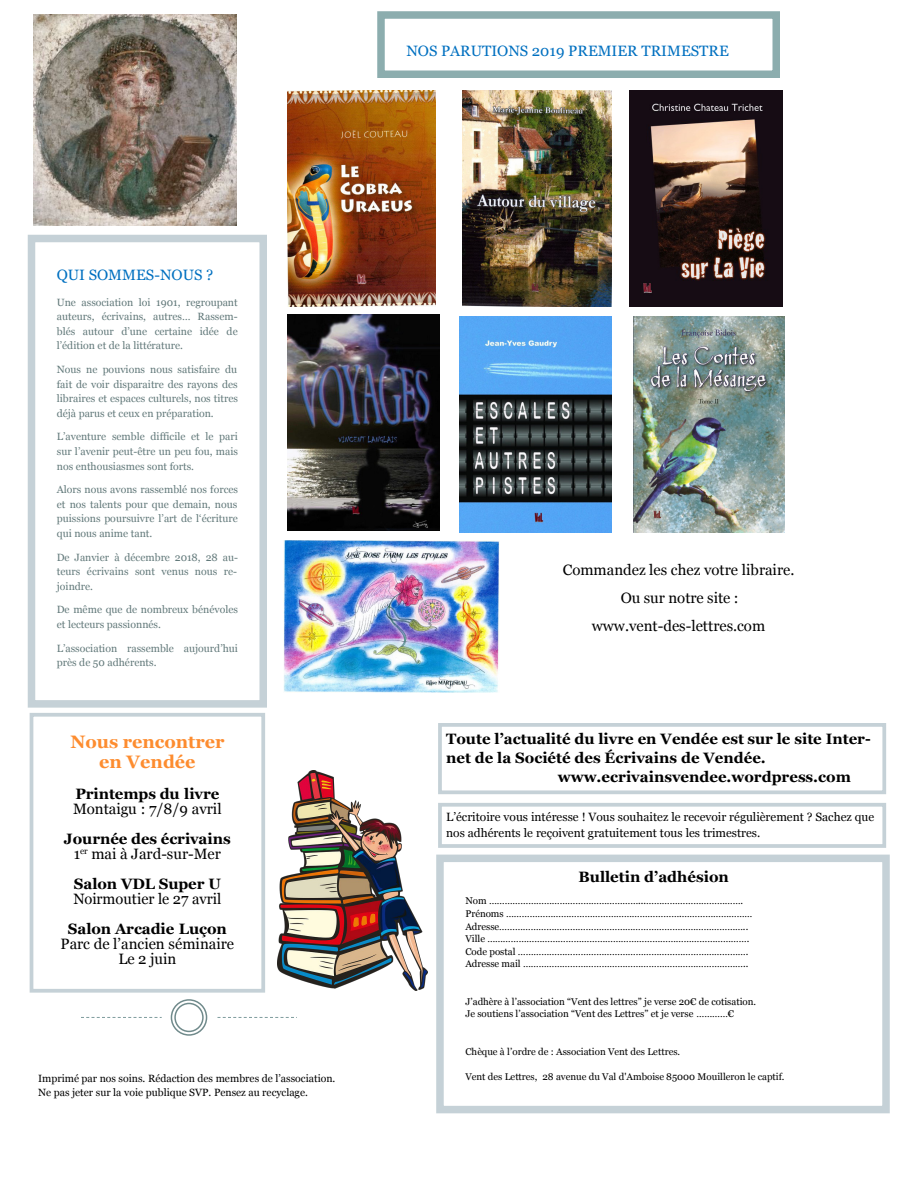
<style>
.page{position:relative;width:918px;height:1188px;background:#fff}
.page>*{position:absolute;margin:0;border:0;box-sizing:border-box;transform-origin:0 0}
.t1{font:700 18px/19.5px "Georgia";color:#fd8c2f;text-align:center}
.t2{font:700 15px/15px "Georgia";color:#000;text-align:center}
.t3{font:15px/28px "Georgia";color:#000;text-align:center}
.t4{font:15px "Georgia";color:#0070c0}
.t5{font:12px/15.3px "Georgia";color:#000}
.t6{font:10.5px/14.5px "Georgia";color:#62797a;text-align:justify}
.t7{font:10.5px/13.4px "Georgia";color:#000}
.t8{font:9.75px/12.6px "Georgia";color:#000}
.s1{font-weight:400}
</style>
<div class="page">
<div style="left:28px;top:235px;width:239px;height:473px;background:#fff;border:8px solid #c5d1d7"></div>
<div style="left:436px;top:855px;width:454px;height:258px;background:#fff;border:8px solid #c5d1d7"></div>
<div style="left:162px;top:990px;width:54px;height:55px;background:#fff;border:6px solid #fff;border-radius:50%"></div>
<svg style="left:81px;top:999px;width:216px;height:37px"></svg>
<div style="left:30px;top:713px;width:235px;height:280px;background:#fff;border:4px solid #c5d1d7"></div>
<div style="left:438px;top:803px;width:448px;height:45px;background:#fff;border:4px solid #c5d1d7"></div>
<div style="left:377px;top:11px;width:403px;height:67px;background:#fff;border:8px solid #8cadae"></div>
<div style="left:438px;top:723px;width:448px;height:71px;background:#fff;border:4px solid #c5d1d7"></div>
<img style="left:278px;top:771px;width:150px;height:220px">
<img style="left:34px;top:15px;width:202px;height:211px">
<img style="left:287px;top:90px;width:149px;height:216px">
<img style="left:463px;top:90px;width:149px;height:216px">
<img style="left:629px;top:90px;width:153px;height:216px">
<img style="left:460px;top:316px;width:152px;height:216px">
<img style="left:634px;top:316px;width:151px;height:216px">
<img style="left:288px;top:314px;width:151px;height:216px">
<img style="left:284px;top:541px;width:216px;height:152px">
<h2 class="t4" style="left:406px;top:45px;width:324px">NOS PARUTIONS 2019 PREMIER TRIMESTRE</h2>
<h2 class="t4" style="left:57px;top:268px;width:158px">QUI SOMMES-NOUS ?</h2>
<p class="t6" style="left:57px;top:295px;width:182px">Une association loi 1901, regroupant auteurs, écrivains, autres… Rassem&shy;blés autour d’une certaine idée de l’édition et de la littérature.</p>
<p class="t6" style="left:57px;top:363px;width:183px">Nous ne pouvions nous satisfaire du fait de voir disparaitre des rayons des libraires et espaces culturels, nos titres déjà parus et ceux en préparation.</p>
<p class="t6" style="left:57px;top:430px;width:183px">L’aventure semble difficile et le pari sur l’avenir peut-être un peu fou, mais nos enthousiasmes sont forts.</p>
<p class="t6" style="left:57px;top:483px;width:183px">Alors nous avons rassemblé nos forces et nos talents pour que demain, nous puissions poursuivre l’art de l‘écriture qui nous anime tant.</p>
<p class="t6" style="left:57px;top:550px;width:183px">De Janvier à décembre 2018, 28 au&shy;teurs écrivains sont venus nous re&shy;joindre.</p>
<p class="t6" style="left:57px;top:603px;width:183px">De même que de nombreux bénévoles et lecteurs passionnés.</p>
<p class="t6" style="left:57px;top:642px;width:183px">L’association rassemble aujourd’hui près de 50 adhérents.</p>
<h1 class="t1" style="left:70px;top:734px;width:156px">Nous rencontrer en Vendée</h1>
<h2 class="t2" style="left:75px;top:788px;width:146px">Printemps du livre</h2>
<h2 class="t3" style="left:73px;top:796px;width:150px">Montaigu : 7/8/9 avril</h2>
<h2 class="t2" style="left:64px;top:833px;width:168px">Journée des écrivains<br><span class="s1">1</span><sup>er</sup> <span class="s1">mai à Jard-sur-Mer</span></h2>
<h2 class="t2" style="left:74px;top:878px;width:148px">Salon VDL Super U</h2>
<h2 class="t3" style="left:73px;top:886px;width:150px">Noirmoutier le 27 avril</h2>
<h2 class="t2" style="left:68px;top:923px;width:161px">Salon Arcadie Luçon</h2>
<h2 class="t3" style="left:61px;top:938px;width:175px;line-height:15px">Parc de l’ancien séminaire<br>Le 2 juin</h2>
<p class="t7" style="left:38px;top:1073px;width:299px">Imprimé par nos soins. Rédaction des membres de l’association.<br>Ne pas jeter sur la voie publique SVP. Pensez au recyclage.</p>
<h2 class="t3" style="left:563px;top:557px;width:233px">Commandez les chez votre libraire.<br>Ou sur notre site : www.vent-des-lettres.com</h2>
<h2 class="t2" style="left:446px;top:733px;width:426px">Toute l’actualité du livre en Vendée est sur le site Inter-</h2>
<h2 class="t2" style="left:446px;top:752px;width:321px">net de la Société des Écrivains de Vendée.</h2>
<h2 class="t2" style="left:558px;top:771px;width:295px">www.ecrivainsvendee.wordpress.com</h2>
<p class="t5" style="left:446px;top:810px;width:430px">L’écritoire vous intéresse ! Vous souhaitez le recevoir régulièrement ? Sachez que nos adhérents le reçoivent gratuitement tous les trimestres.</p>
<h2 class="t2" style="left:578px;top:871px;width:152px">Bulletin d’adhésion</h2>
<p class="t8" style="left:465px;top:896px;width:289px">Nom …………………………………………………...……………………………….<br>Prénoms ………………………………………………………….……………………… Adresse…………………………………………………………………………………..<br>Ville ……………………………………………………………………………………….<br>Code postal …………………………………………………………………………….<br>Adresse mail …………………………………………………………………………..</p>
<p class="t8" style="left:465px;top:996px;width:292px">J’adhère à l’association “Vent des lettres” je verse 20€ de cotisation.<br>Je soutiens l’association “Vent des Lettres” et je verse …………€</p>
<p class="t8" style="left:465px;top:1046px;width:216px">Chèque à l’ordre de : Association Vent des Lettres.</p>
<p class="t8" style="left:465px;top:1071px;width:321px">Vent des Lettres, 28 avenue du Val d'Amboise 85000 Mouilleron le captif.</p>
</div>
